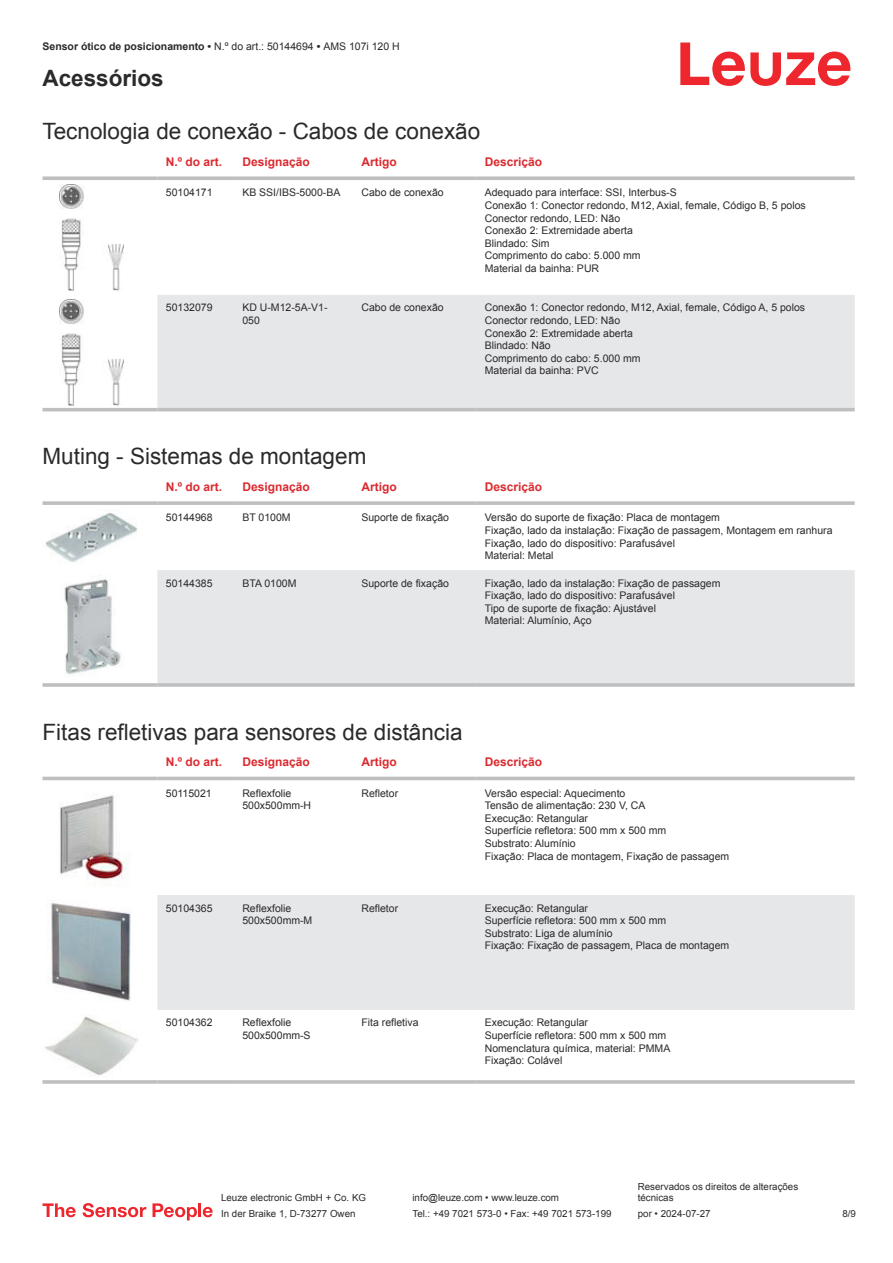
<style>
.page{position:relative;width:893px;height:1263px;background:#fff}
.page>*{position:absolute;margin:0;border:0;box-sizing:border-box;transform-origin:0 0}
.t1{font:22.5px "Arial";color:#2b292a}
.t2{font:700 22.5px "Arial";color:#2b292a}
.t3{font:700 12px "Arial";color:#db2a30}
.t4{font:10.5px/12.6px "Arial";color:#2b292a}
.t5{font:700 10.5px "Arial";color:#2b292a}
.t6{font:9.75px/11.7px "Arial";color:#2b292a}
.s1{font-weight:400}
</style>
<div class="page">
<svg style="left:680px;top:43px;width:170px;height:43px"></svg>
<div style="left:157px;top:295px;width:698px;height:113px;background:#e6e7e9"></div>
<svg style="left:43px;top:176px;width:114px;height:4px"></svg>
<svg style="left:157px;top:176px;width:77px;height:4px"></svg>
<svg style="left:234px;top:176px;width:119px;height:4px"></svg>
<svg style="left:353px;top:176px;width:123px;height:4px"></svg>
<svg style="left:476px;top:176px;width:379px;height:4px;background:#c4c6c8"></svg>
<hr style="left:43px;top:408px;width:114px;height:3px;background:#bdbfc1">
<hr style="left:157px;top:408px;width:77px;height:3px;background:#bdbfc1">
<hr style="left:234px;top:408px;width:119px;height:3px;background:#bdbfc1">
<hr style="left:353px;top:408px;width:123px;height:3px;background:#bdbfc1">
<hr style="left:476px;top:408px;width:379px;height:3px;background:#bdbfc1">
<img style="left:59px;top:184px;width:65px;height:107px">
<img style="left:59px;top:299px;width:65px;height:106px">
<div style="left:157px;top:570px;width:698px;height:113px;background:#e6e7e9"></div>
<svg style="left:43px;top:501px;width:114px;height:4px"></svg>
<svg style="left:157px;top:501px;width:77px;height:4px"></svg>
<svg style="left:234px;top:501px;width:119px;height:4px"></svg>
<svg style="left:353px;top:501px;width:123px;height:4px"></svg>
<svg style="left:476px;top:501px;width:379px;height:4px;background:#c3c5c7"></svg>
<hr style="left:43px;top:683px;width:114px;height:4px;background:#bdbfc1">
<hr style="left:157px;top:683px;width:77px;height:4px;background:#c5c6c8">
<hr style="left:234px;top:683px;width:119px;height:4px;background:#bdbfc1">
<hr style="left:353px;top:683px;width:123px;height:4px;background:#bdbfc1">
<hr style="left:476px;top:683px;width:379px;height:4px;background:#c5c6c8">
<img style="left:45px;top:510px;width:92px;height:53px">
<img style="left:64px;top:579px;width:57px;height:96px">
<div style="left:43px;top:776px;width:812px;height:5px;background:#eeefef"></div>
<div style="left:157px;top:895px;width:698px;height:115px;background:#e6e7e9"></div>
<hr style="left:43px;top:777px;width:114px;height:3px;background:#bdbfc1">
<hr style="left:157px;top:777px;width:77px;height:3px;background:#bdbfc1">
<hr style="left:234px;top:777px;width:119px;height:3px;background:#bdbfc1">
<hr style="left:353px;top:777px;width:123px;height:3px;background:#bdbfc1">
<hr style="left:476px;top:777px;width:379px;height:3px;background:#bdbfc1">
<hr style="left:43px;top:1080px;width:114px;height:4px;background:#bdbfc1">
<hr style="left:157px;top:1080px;width:77px;height:4px;background:#c8cacb">
<hr style="left:234px;top:1080px;width:119px;height:4px;background:#c3c5c6">
<hr style="left:353px;top:1080px;width:123px;height:4px;background:#bdbfc1">
<hr style="left:476px;top:1080px;width:379px;height:4px;background:#c8cacb">
<img style="left:60px;top:795px;width:69px;height:92px">
<img style="left:48px;top:903px;width:83px;height:98px">
<img style="left:45px;top:1015px;width:93px;height:60px">
<svg style="left:43px;top:1203px;width:33px;height:14px"></svg>
<svg style="left:83px;top:1203px;width:63px;height:14px"></svg>
<svg style="left:153px;top:1203px;width:44px;height:17px"></svg>
<hr style="left:198px;top:1203px;width:3px;height:14px;background:#ed272d">
<svg style="left:203px;top:1207px;width:10px;height:10px"></svg>
<p class="t5" style="left:43px;top:43px;width:359px">Sensor ótico de posicionamento • <span class="s1">N.º do art.: 50144694</span> • <span class="s1">AMS 107i 120 H</span></p>
<h1 class="t2" style="left:43px;top:70px;width:123px">Acessórios</h1>
<h1 class="t1" style="left:43px;top:123px;width:439px">Tecnologia de conexão - Cabos de conexão</h1>
<p class="t3" style="left:166px;top:157px;width:58px">N.º do art.</p>
<p class="t3" style="left:242px;top:157px;width:69px">Designação</p>
<p class="t3" style="left:361px;top:157px;width:37px">Artigo</p>
<p class="t3" style="left:485px;top:157px;width:59px">Descrição</p>
<p class="t4" style="left:166px;top:187px;width:48px">50104171</p>
<p class="t4" style="left:242px;top:187px;width:100px">KB SSI/IBS-5000-BA</p>
<p class="t4" style="left:361px;top:187px;width:84px">Cabo de conexão</p>
<p class="t4" style="left:485px;top:187px;width:323px">Adequado para interface: SSI, Interbus-S<br>Conexão 1: Conector redondo, M12, Axial, female, Código B, 5 polos Conector redondo, LED: Não<br>Conexão 2: Extremidade aberta<br>Blindado: Sim<br>Comprimento do cabo: 5.000 mm<br>Material da bainha: PUR</p>
<p class="t4" style="left:166px;top:302px;width:48px">50132079</p>
<p class="t4" style="left:242px;top:302px;width:87px">KD U-M12-5A-V1-<br>050</p>
<p class="t4" style="left:361px;top:302px;width:84px">Cabo de conexão</p>
<p class="t4" style="left:485px;top:302px;width:322px">Conexão 1: Conector redondo, M12, Axial, female, Código A, 5 polos<br>Conector redondo, LED: Não<br>Conexão 2: Extremidade aberta<br>Blindado: Não<br>Comprimento do cabo: 5.000 mm<br>Material da bainha: PVC</p>
<h1 class="t1" style="left:43px;top:448px;width:325px">Muting - Sistemas de montagem</h1>
<p class="t3" style="left:166px;top:482px;width:58px">N.º do art.</p>
<p class="t3" style="left:242px;top:482px;width:69px">Designação</p>
<p class="t3" style="left:361px;top:482px;width:37px">Artigo</p>
<p class="t3" style="left:485px;top:482px;width:59px">Descrição</p>
<p class="t4" style="left:166px;top:512px;width:48px">50144968</p>
<p class="t4" style="left:242px;top:512px;width:50px">BT 0100M</p>
<p class="t4" style="left:361px;top:512px;width:89px">Suporte de fixação</p>
<p class="t4" style="left:485px;top:512px;width:349px">Versão do suporte de fixação: Placa de montagem<br>Fixação, lado da instalação: Fixação de passagem, Montagem em ranhura Fixação, lado do dispositivo: Parafusável<br>Material: Metal</p>
<p class="t4" style="left:166px;top:578px;width:48px">50144385</p>
<p class="t4" style="left:242px;top:578px;width:56px">BTA 0100M</p>
<p class="t4" style="left:361px;top:578px;width:89px">Suporte de fixação</p>
<p class="t4" style="left:485px;top:578px;width:237px">Fixação, lado da instalação: Fixação de passagem Fixação, lado do dispositivo: Parafusável<br>Tipo de suporte de fixação: Ajustável<br>Material: Alumínio, Aço</p>
<h1 class="t1" style="left:43px;top:723px;width:422px">Fitas refletivas para sensores de distância</h1>
<p class="t3" style="left:166px;top:757px;width:58px">N.º do art.</p>
<p class="t3" style="left:242px;top:757px;width:69px">Designação</p>
<p class="t3" style="left:361px;top:757px;width:37px">Artigo</p>
<p class="t3" style="left:485px;top:757px;width:59px">Descrição</p>
<p class="t4" style="left:166px;top:788px;width:47px">50115021</p>
<p class="t4" style="left:242px;top:788px;width:70px">Reflexfolie<br>500x500mm-H</p>
<p class="t4" style="left:361px;top:788px;width:38px">Refletor</p>
<p class="t4" style="left:485px;top:788px;width:246px">Versão especial: Aquecimento<br>Tensão de alimentação: 230 V, CA<br>Execução: Retangular<br>Superfície refletora: 500 mm x 500 mm<br>Substrato: Alumínio<br>Fixação: Placa de montagem, Fixação de passagem</p>
<p class="t4" style="left:166px;top:902px;width:48px">50104365</p>
<p class="t4" style="left:242px;top:902px;width:72px">Reflexfolie<br>500x500mm-M</p>
<p class="t4" style="left:361px;top:902px;width:38px">Refletor</p>
<p class="t4" style="left:485px;top:902px;width:246px">Execução: Retangular<br>Superfície refletora: 500 mm x 500 mm<br>Substrato: Liga de alumínio<br>Fixação: Fixação de passagem, Placa de montagem</p>
<p class="t4" style="left:166px;top:1017px;width:48px">50104362</p>
<p class="t4" style="left:242px;top:1017px;width:70px">Reflexfolie<br>500x500mm-S</p>
<p class="t4" style="left:361px;top:1017px;width:59px">Fita refletiva</p>
<p class="t4" style="left:485px;top:1017px;width:187px">Execução: Retangular<br>Superfície refletora: 500 mm x 500 mm<br>Nomenclatura química, material: PMMA<br>Fixação: Colável</p>
<p class="t6" style="left:221px;top:1193px;width:146px">Leuze electronic GmbH + Co. KG</p>
<p class="t6" style="left:412px;top:1193px;width:148px">info@leuze.com • www.leuze.com</p>
<p class="t6" style="left:638px;top:1181px;width:162px">Reservados os direitos de alterações técnicas</p>
<p class="t6" style="left:221px;top:1209px;width:136px">In der Braike 1, D-73277 Owen</p>
<p class="t6" style="left:412px;top:1209px;width:201px">Tel.: +49 7021 573-0 • Fax: +49 7021 573-199</p>
<p class="t6" style="left:638px;top:1209px;width:74px">por • 2024-07-27</p>
<p class="t6" style="left:842px;top:1209px;width:15px">8 /9</p>
</div>
